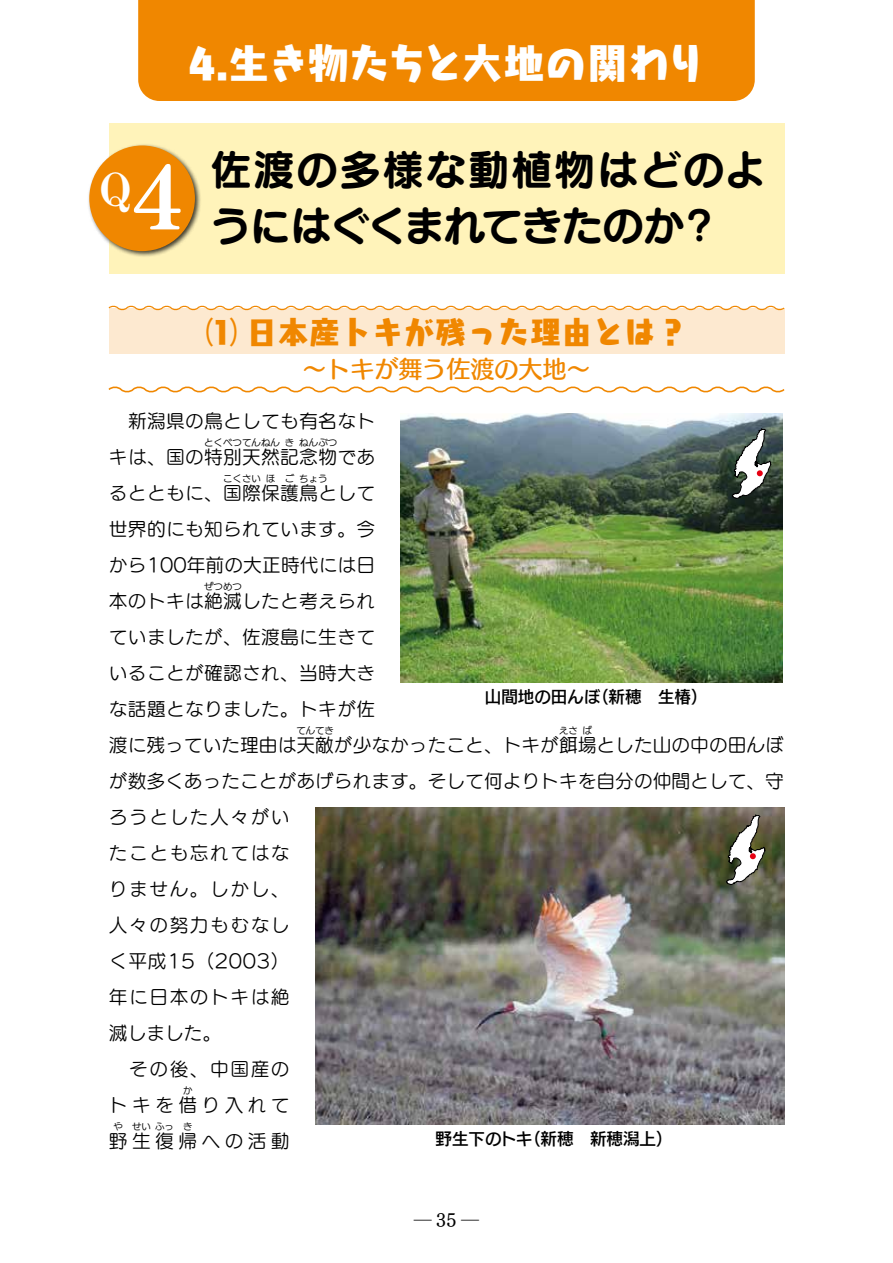
<style>
.page{position:relative;width:893px;height:1263px;background:#fff}
.page>*{position:absolute;margin:0;border:0;box-sizing:border-box;transform-origin:0 0}
.t1{font:45.75px "Midashi Min Pro MA31";color:#fff}
.t2{font:42px "Kurokane Std EB";letter-spacing:-.035em;color:#fff}
.t3{font:40.5px/55.5px "G Maru Go Pro B";letter-spacing:.03em;color:#000}
.t4{font:31.5px "Kurokane Std EB";color:#f08700}
.t5{font:24px "Humming Std D";color:#f08700}
.t6{font:18.75px/36px "UD Marugo Small Pr 6 M";letter-spacing:.015em;color:#000}
.t7{font:18.75px/36px "UD Marugo Small Pr 6 M";letter-spacing:.08em;color:#000}
.t8{font:18.75px "UD Marugo Small Pr 6 M";letter-spacing:.235em;color:#000}
.t9{font:18px "UD Mincho Pr 6 N M";color:#000}
.t10{font:16.5px "New Rodin Pro DB";color:#000}
.t11{font:9.3px "UD Marugo Small Pr 6 M";color:#000}
</style>
<div class="page">
<div style="left:138px;top:0;width:617px;height:101px;background:#f08700"></div>
<div style="left:109px;top:123px;width:675px;height:150px;background:#fff3ba"></div>
<div style="left:87px;top:143px;width:115px;height:115px;background:#000;opacity:.75"></div>
<div style="left:89px;top:145px;width:106px;height:106px;background:#f08700;border-radius:50%"></div>
<div style="left:109px;top:308px;width:675px;height:45px;background:#fde9d0"></div>
<svg style="left:108px;top:386px;width:677px;height:7px"></svg>
<svg style="left:108px;top:305px;width:677px;height:7px"></svg>
<img style="left:401px;top:413px;width:382px;height:269px">
<img style="left:315px;top:807px;width:469px;height:317px">
<svg style="left:732px;top:423px;width:41px;height:78px"></svg>
<svg style="left:726px;top:809px;width:41px;height:78px"></svg>
<h2 class="t2" style="left:186px;top:31px;width:522px">⒋生き物たちと大地の関わり</h2>
<h3 class="t3" style="left:133px;top:140px;width:634px;text-indent:78px">佐渡の多様な動植物はどのよ<br><sup>4</sup> うにはぐくまれてきたのか？</h3>
<h1 class="t1" style="left:100px;top:154px;width:33px">Q</h1>
<h3 class="t4" style="left:206px;top:308px;width:483px">⑴ 日本産トキが残った理由とは？</h3>
<p class="t5" style="left:302px;top:351px;width:290px">～トキが舞う佐渡の大地～</p>
<p class="t6" style="left:109px;top:403px;width:268px">　新潟県の鳥としても有名なトキは、国の特別天然記念物であ</p>
<p class="t11" style="left:204px;top:438px;width:77px">とくべつてんねん</p>
<p class="t11" style="left:285px;top:438px;width:11px">き</p>
<p class="t11" style="left:299px;top:438px;width:39px">ねんぶつ</p>
<p class="t6" style="left:109px;top:475px;width:268px">るとともに、国際保護鳥として</p>
<p class="t11" style="left:223px;top:474px;width:39px">こくさい</p>
<p class="t11" style="left:266px;top:474px;width:11px">ほ</p>
<p class="t11" style="left:285px;top:474px;width:11px">ご</p>
<p class="t11" style="left:299px;top:474px;width:30px">ちょう</p>
<p class="t6" style="left:109px;top:511px;width:268px;text-align:justify">世界的にも知られています。今から100年前の大正時代には日本のトキは絶滅したと考えられ</p>
<p class="t11" style="left:204px;top:582px;width:39px">ぜつめつ</p>
<p class="t6" style="left:109px;top:619px;width:677px">ていましたが、佐渡島に生きて<br>いることが確認され、当時大き<br>な話題となりました。トキが佐<br>渡に残っていた理由は天敵が少なかったこと、トキが餌場とした山の中の田んぼ</p>
<p class="t10" style="left:485px;top:683px;width:224px">山間地の田んぼ（新穂　生椿）</p>
<p class="t11" style="left:296px;top:726px;width:39px">てんてき</p>
<p class="t11" style="left:559px;top:726px;width:20px">えさ</p>
<p class="t11" style="left:582px;top:726px;width:11px">ば</p>
<p class="t7" style="left:109px;top:763px;width:677px">が数多くあったことがあげられます。そして何よりトキを自分の仲間として、守ろうとした人々がい<br>たことも忘れてはな<br>りません。しかし、<br>人々の努力もむなし<br>く平成15（2003）<br>年に日本のトキは絶<br>滅しました。<br>　その後、中国産の<br>トキを借り入れて</p>
<p class="t11" style="left:183px;top:1086px;width:11px">か</p>
<p class="t8" style="left:109px;top:1130px;width:182px">野生復帰への活動</p>
<p class="t11" style="left:114px;top:1122px;width:11px">や</p>
<p class="t11" style="left:132px;top:1122px;width:20px">せい</p>
<p class="t11" style="left:155px;top:1122px;width:20px">ふっ</p>
<p class="t11" style="left:183px;top:1122px;width:11px">き</p>
<p class="t10" style="left:436px;top:1125px;width:238px">野生下のトキ（新穂　新穂潟上）</p>
<p class="t9" style="left:414px;top:1205px;width:67px">─35─</p>
</div>
